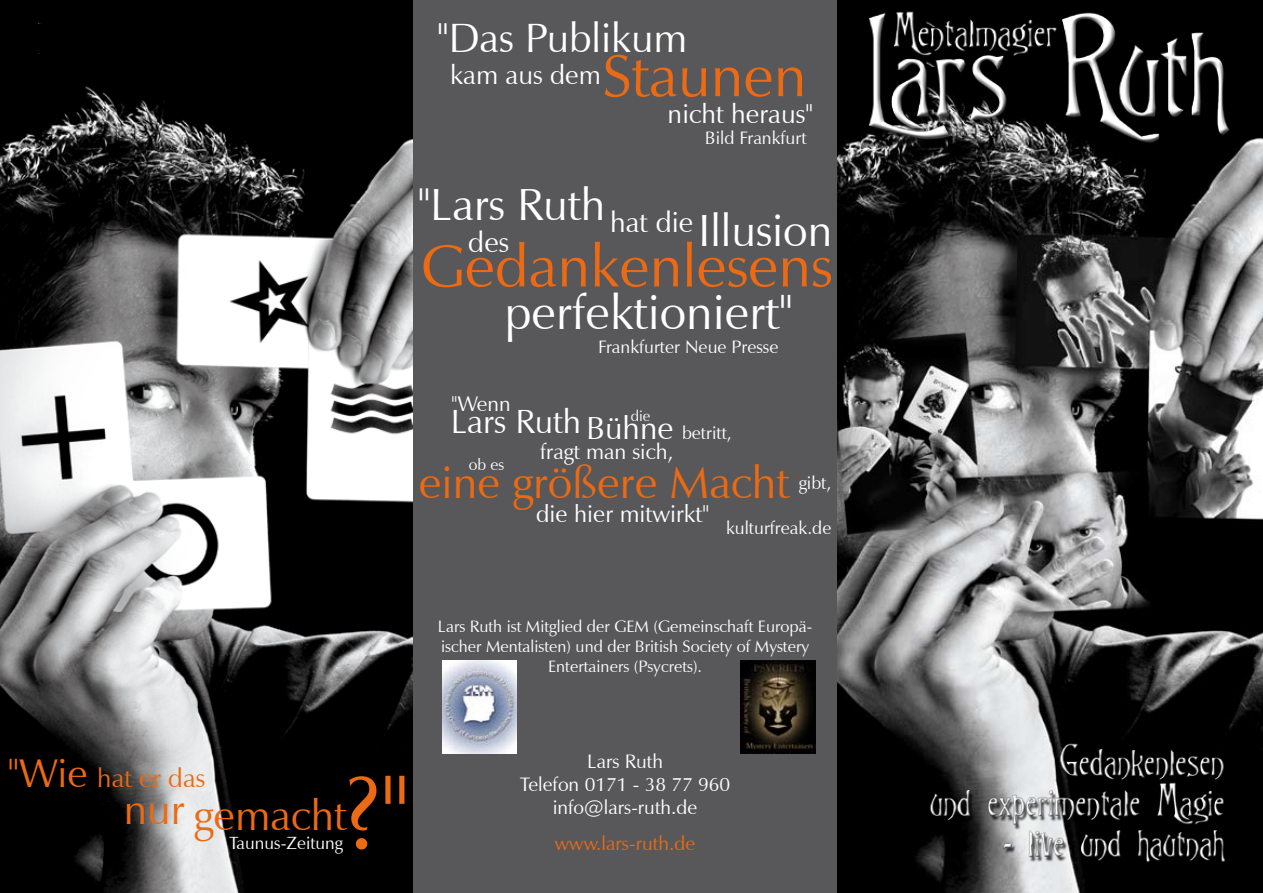
<style>
.page{position:relative;width:1263px;height:893px;background:#58585a}
.page>*{position:absolute;margin:0;border:0;box-sizing:border-box;transform-origin:0 0}
.t1{font:104.1px "Zapf Humanist 601 BT";color:#eb6a13}
.t2{font:59.85px "Zapf Humanist 601 BT";color:#eb6a13}
.t3{font:48.6px "Zapf Humanist 601 BT";color:#fff}
.t4{font:45px "Zapf Humanist 601 BT";color:#fff}
.t5{font:45px "Zapf Humanist 601 BT";color:#eb6a13}
.t6{font:42.75px "Zapf Humanist 601 BT";color:#eb6a13}
.t7{font:40.95px "Zapf Humanist 601 BT";color:#fff}
.t8{font:33.45px "Zapf Humanist 601 BT";color:#fff}
.t9{font:28.65px "Zapf Humanist 601 BT";color:#fff}
.t10{font:26.85px "Zapf Humanist 601 BT";color:#fff}
.t11{font:26.25px "Zapf Humanist 601 BT";color:#eb6a13}
.t12{font:24px "Zapf Humanist 601 BT";color:#fff}
.t13{font:21.75px "Zapf Humanist 601 BT";color:#fff}
.t14{font:21.15px "Zapf Humanist 601 BT";color:#fff}
.t15{font:19.5px/23.4px "Zapf Humanist 601 BT";color:#fff;text-align:center}
.t16{font:19.5px "Zapf Humanist 601 BT";color:#eb6a13}
.t17{font:18px "Zapf Humanist 601 BT";color:#fff}
.t18{font:17.7px "Zapf Humanist 601 BT";color:#fff}
.t19{font:16.5px/19.8px "Zapf Humanist 601 BT";color:#fff;text-align:center}
.t20{font:15.9px "Zapf Humanist 601 BT";color:#fff}
.t21{font:15px "Zapf Humanist 601 BT";color:#fff}
.s1{font-size:31.95px}
.s2{font-size:40.05px}
</style>
<div class="page">
<img style="left:838px;top:66px;width:425px;height:827px">
<div style="left:838px;top:0;width:425px;height:27px;background:#000"></div>
<img style="left:0;top:53px;width:412px;height:840px">
<div style="left:0;top:0;width:412px;height:23px;background:#000"></div>
<img style="left:740px;top:660px;width:76px;height:94px">
<img style="left:442px;top:660px;width:75px;height:94px">
<img style="left:867px;top:6px;width:366px;height:144px">
<img style="left:897px;top:737px;width:345px;height:135px">
<h3 class="t7" style="left:437px;top:13px;width:252px">"Das Publikum</h3>
<h3 class="t10" style="left:450px;top:58px;width:152px">kam aus dem</h3>
<h2 class="t2" style="left:602px;top:39px;width:206px">Staunen</h2>
<h3 class="t10" style="left:668px;top:97px;width:147px">nicht heraus"</h3>
<p class="t17" style="left:705px;top:126px;width:103px">Bild Frankfurt</p>
<h3 class="t4" style="left:418px;top:176px;width:277px">"Lars Ruth <sub>hat</sub> <sub>die</sub></h3>
<h3 class="t9" style="left:468px;top:225px;width:42px">des</h3>
<h3 class="t4" style="left:698px;top:203px;width:136px">Illusion</h3>
<h2 class="t2" style="left:421px;top:229px;width:413px">Gedankenlesens</h2>
<h3 class="t3" style="left:504px;top:282px;width:290px">perfektioniert"</h3>
<p class="t17" style="left:598px;top:335px;width:182px">Frankfurter Neue Presse</p>
<p class="t14" style="left:451px;top:390px;width:61px">"Wenn</p>
<h3 class="t8" style="left:451px;top:400px;width:132px">Lars Ruth</h3>
<p class="t21" style="left:631px;top:406px;width:21px">die</p>
<p class="t17" style="left:586px;top:422px;width:147px"><span class="s1">Bühne</span> betritt,</p>
<h3 class="t13" style="left:540px;top:438px;width:135px">fragt man sich,</h3>
<p class="t20" style="left:469px;top:455px;width:37px">ob es</p>
<h3 class="t5" style="left:419px;top:455px;width:372px">eine größere Macht</h3>
<p class="t17" style="left:799px;top:472px;width:34px">gibt,</p>
<h3 class="t12" style="left:536px;top:499px;width:175px">die hier mitwirkt"</h3>
<p class="t17" style="left:726px;top:517px;width:107px">kulturfreak.de</p>
<h3 class="t11" style="left:8px;top:762px;width:199px"><span class="s2">"Wie</span> hat er das</h3>
<h3 class="t6" style="left:124px;top:782px;width:62px">nur</h3>
<h1 class="t1" style="left:340px;top:748px;width:70px">?"</h1>
<h3 class="t6" style="left:194px;top:789px;width:154px">gemacht</h3>
<p class="t18" style="left:229px;top:831px;width:115px">Taunus-Zeitung</p>
<p class="t19" style="left:438px;top:617px;width:376px">Lars Ruth ist Mitglied der GEM (Gemeinschaft Europä&shy;ischer Mentalisten) und der British Society of Mystery<br>Entertainers (Psycrets).</p>
<p class="t15" style="left:520px;top:749px;width:212px">Lars Ruth<br>Telefon 0171 - 38 77 960 info@lars-ruth.de</p>
<p class="t16" style="left:555px;top:832px;width:142px">www.lars-ruth.de</p>
</div>
